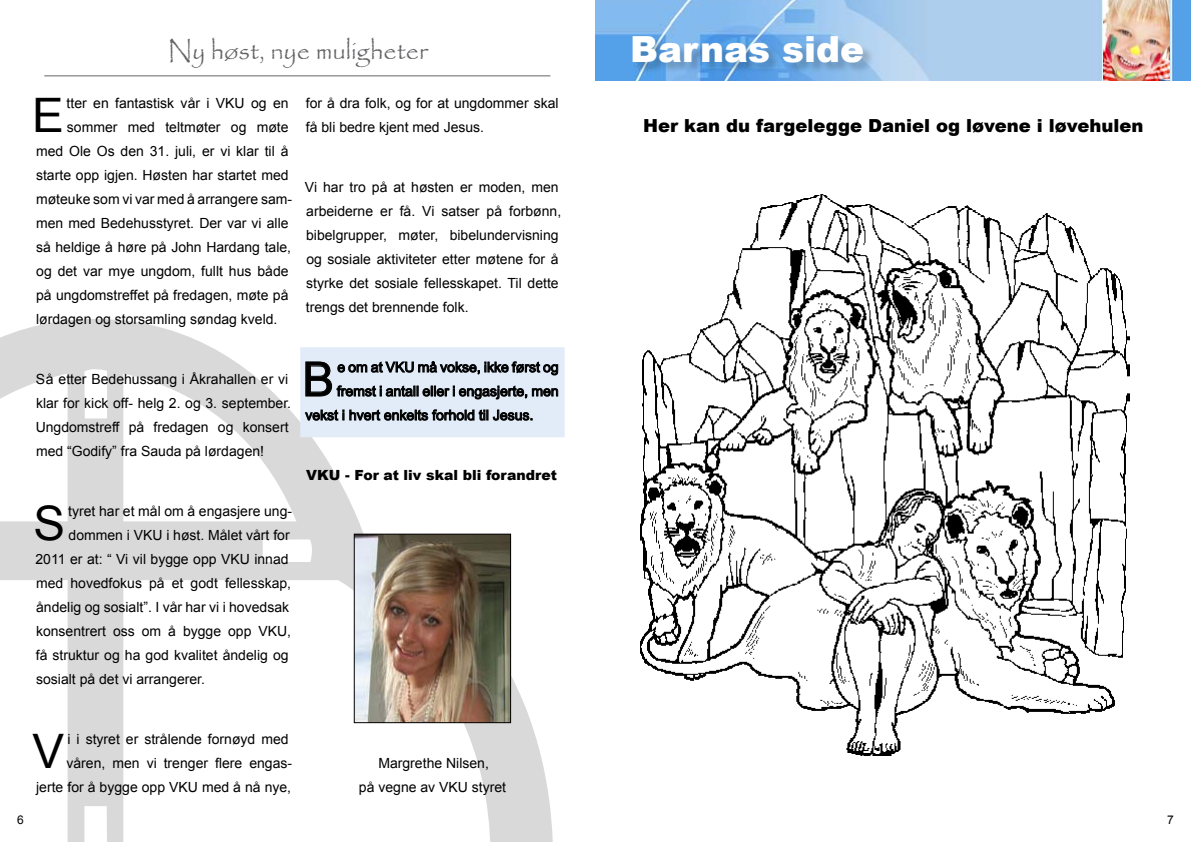
<style>
.page{position:relative;width:1191px;height:842px;background:#fff}
.page>*{position:absolute;margin:0;border:0;box-sizing:border-box;transform-origin:0 0}
.t1{font:47.5px "Arial";color:#000}
.t2{font:900 36px "Arial";color:#fff}
.t3{font:26px "Papyrus";color:#636466}
.t4{font:900 18px "Arial";color:#000}
.t5{font:14px/24px "Arial";color:#000}
.t6{font:900 14px "Arial";color:#000}
.t7{font:12px "Arial";color:#000}
</style>
<div class="page">
<svg style="left:96px;top:319px;width:456px;height:523px"></svg>
<svg style="left:0;top:319px;width:96px;height:523px"></svg>
<svg style="left:84px;top:367px;width:23px;height:51px"></svg>
<svg style="left:263px;top:539px;width:51px;height:23px"></svg>
<svg style="left:84px;top:806px;width:23px;height:36px"></svg>
<img style="left:595px;top:0;width:596px;height:81px">
<div style="left:634px;top:37px;width:241px;height:36px;background:#000;opacity:.2"></div>
<img style="left:1103px;top:0;width:66px;height:81px">
<img style="left:641px;top:202px;width:153px;height:479px">
<svg style="left:794px;top:194px;width:232px;height:561px"></svg>
<svg style="left:1026px;top:213px;width:103px;height:501px"></svg>
<hr style="left:44px;top:76px;width:506px;height:1px;background:#636466">
<div style="left:300px;top:347px;width:264px;height:90px;background:#e2ecf8"></div>
<svg style="left:305px;top:361px;width:253px;height:38px"></svg>
<svg style="left:305px;top:409px;width:227px;height:12px"></svg>
<img style="left:356px;top:536px;width:153px;height:185px">
<div style="left:354px;top:534px;width:157px;height:189px;border:1px solid #000"></div>
<h3 class="t3" style="left:168px;top:34px;width:262px">Ny høst, nye muligheter</h3>
<h1 class="t1" style="left:32px;top:84px;width:33px">E</h1>
<p class="t5" style="left:67px;top:91px;width:223px">tter en fantastisk vår i VKU og en</p>
<p class="t5" style="left:67px;top:115px;width:223px">sommer med teltmøter og møte</p>
<p class="t5" style="left:36px;top:139px;width:254px">med Ole Os den 31. juli, er vi klar til å</p>
<p class="t5" style="left:36px;top:163px;width:254px">starte opp igjen. Høsten har startet med</p>
<p class="t5" style="left:36px;top:187px;width:258px">møteuke som vi var med å arrangere sam-</p>
<p class="t5" style="left:36px;top:211px;width:254px">men med Bedehusstyret. Der var vi alle</p>
<p class="t5" style="left:36px;top:235px;width:257px">så heldige å høre på John Hardang tale,</p>
<p class="t5" style="left:36px;top:259px;width:254px">og det var mye ungdom, fullt hus både</p>
<p class="t5" style="left:36px;top:283px;width:254px">på ungdomstreffet på fredagen, møte på</p>
<p class="t5" style="left:36px;top:307px;width:243px">lørdagen og storsamling søndag kveld.</p>
<p class="t5" style="left:306px;top:91px;width:254px">for å dra folk, og for at ungdommer skal få bli bedre kjent med Jesus.</p>
<p class="t5" style="left:305px;top:175px;width:258px">Vi har tro på at høsten er moden, men arbeiderne er få. Vi satser på forbønn, bibelgrupper, møter, bibelundervisning og sosiale aktiviteter etter møtene for å styrke det sosiale fellesskapet. Til dette trengs det brennende folk.</p>
<p class="t5" style="left:36px;top:367px;width:257px">Så etter Bedehussang i Åkrahallen er vi klar for kick off- helg 2. og 3. september.<br>Ungdomstreff på fredagen og konsert med “Godify” fra Sauda på lørdagen!</p>
<h1 class="t1" style="left:34px;top:492px;width:33px">S</h1>
<p class="t5" style="left:68px;top:499px;width:225px">tyret har et mål om å engasjere ung-</p>
<p class="t5" style="left:69px;top:523px;width:222px">dommen i VKU i høst. Målet vårt for</p>
<p class="t5" style="left:35px;top:547px;width:255px">2011 er at: “ Vi vil bygge opp VKU innad</p>
<p class="t5" style="left:36px;top:571px;width:257px">med hovedfokus på et godt fellesskap,</p>
<p class="t5" style="left:36px;top:595px;width:254px">åndelig og sosialt”. I vår har vi i hovedsak</p>
<p class="t5" style="left:36px;top:619px;width:257px">konsentrert oss om å bygge opp VKU,</p>
<p class="t5" style="left:36px;top:643px;width:254px">få struktur og ha god kvalitet åndelig og</p>
<p class="t5" style="left:36px;top:667px;width:170px">sosialt på det vi arrangerer.</p>
<h1 class="t1" style="left:302px;top:348px;width:33px">B</h1>
<p class="t5" style="left:337px;top:355px;width:223px">e om at VKU må vokse, ikke først og</p>
<p class="t5" style="left:337px;top:379px;width:223px">fremst i antall eller i engasjerte, men</p>
<p class="t5" style="left:305px;top:403px;width:229px">vekst i hvert enkelts forhold til Jesus.</p>
<p class="t6" style="left:306px;top:465px;width:252px">VKU - For at liv skal bli forandret</p>
<p class="t5" style="left:36px;top:727px;width:257px;text-align:right">i i styret er strålende fornøyd med våren, men vi trenger flere engas&shy;jerte for å bygge opp VKU med å nå nye,</p>
<h1 class="t1" style="left:33px;top:720px;width:33px">V</h1>
<p class="t5" style="left:359px;top:751px;width:149px;text-align:center">Margrethe Nilsen,<br>på vegne av VKU styret</p>
<h2 class="t2" style="left:630px;top:23px;width:235px">Barnas side</h2>
<p class="t4" style="left:643px;top:112px;width:502px">Her kan du fargelegge Daniel og løvene i løvehulen</p>
<p class="t7" style="left:17px;top:811px;width:8px">6</p>
<p class="t7" style="left:1167px;top:811px;width:8px">7</p>
</div>
